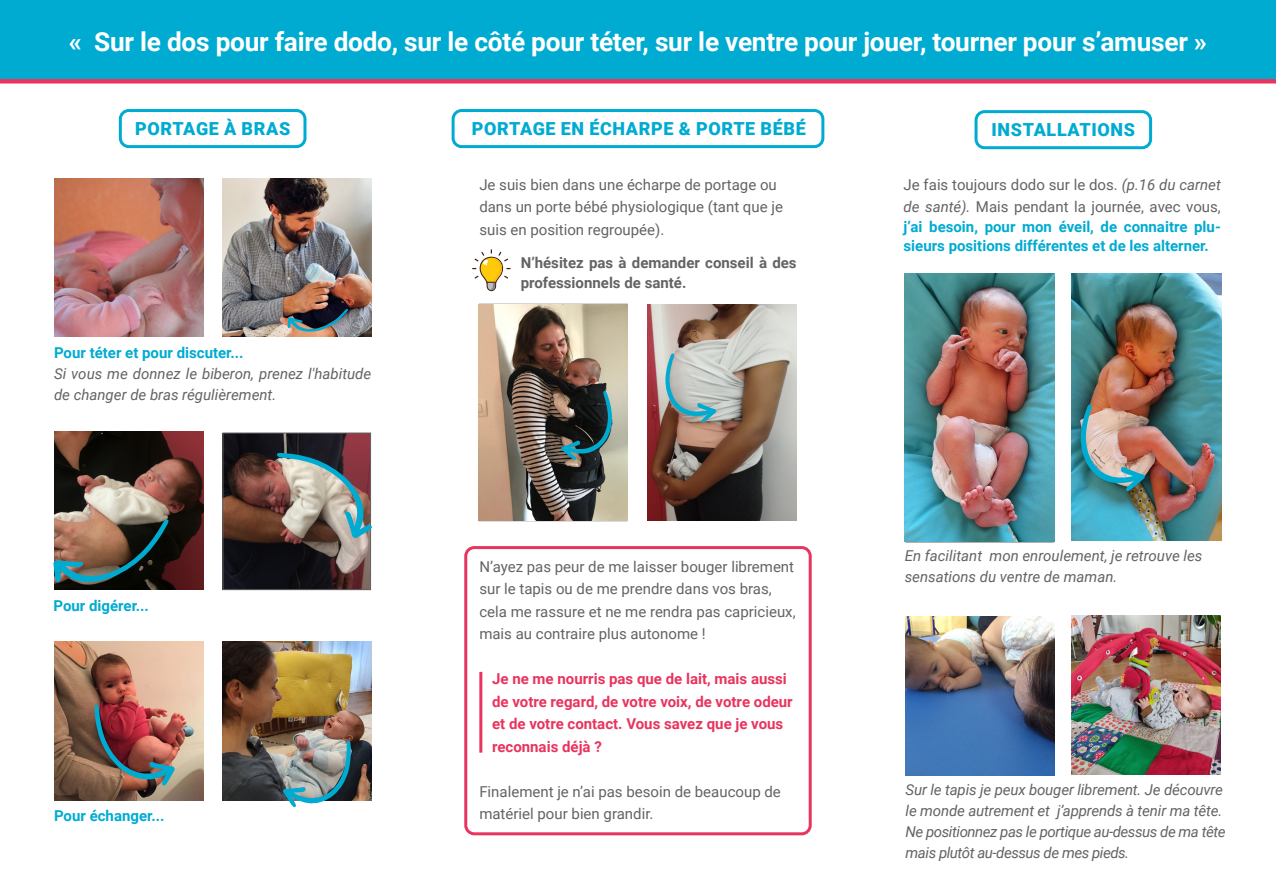
<style>
.page{position:relative;width:1276px;height:893px;background:#fff}
.page>*{position:absolute;margin:0;border:0;box-sizing:border-box;transform-origin:0 0}
.t1{font:700 26.25px "Roboto";letter-spacing:-.01em;color:#fff}
.t2{font:900 18px "Roboto";letter-spacing:.035em;color:#00abd2}
.t3{font:15px/22.5px "Roboto";color:#636366}
.t4{font:italic 15px/21px "Roboto";letter-spacing:-.01em;color:#636366}
.t5{font:700 15px/19.5px "Roboto";color:#00abd2}
.t6{font:700 15px/22.5px "Roboto";color:#e8345e}
.t7{font:italic 15px/21px "Roboto";letter-spacing:-.03em;color:#636366}
.t8{font:700 15px/19.5px "Roboto";color:#636366}
.s1{font-style:italic}
</style>
<div class="page">
<div style="left:974px;top:110px;width:178px;height:39px;border:3px solid #00abd2;border-radius:9px"></div>
<div style="left:0;top:0;width:1276px;height:79px;background:#00abd2"></div>
<div style="left:0;top:79px;width:1276px;height:5px;background:#e8345e"></div>
<img style="left:54px;top:178px;width:149px;height:158px">
<img style="left:225px;top:435px;width:144px;height:153px">
<div style="left:223px;top:433px;width:148px;height:157px;border:1px solid #636366"></div>
<img style="left:55px;top:642px;width:149px;height:158px">
<img style="left:94px;top:704px;width:81px;height:82px">
<img style="left:223px;top:642px;width:149px;height:158px">
<hr style="left:479px;top:672px;width:3px;height:81px;background:#e8345e">
<svg style="left:472px;top:249px;width:38px;height:42px"></svg>
<img style="left:223px;top:179px;width:149px;height:158px">
<img style="left:55px;top:432px;width:149px;height:158px">
<img style="left:478px;top:304px;width:149px;height:217px">
<img style="left:647px;top:304px;width:149px;height:216px">
<img style="left:904px;top:273px;width:150px;height:268px">
<img style="left:1071px;top:273px;width:151px;height:267px">
<img style="left:905px;top:617px;width:149px;height:158px">
<img style="left:1071px;top:616px;width:149px;height:158px">
<img style="left:276px;top:453px;width:96px;height:86px">
<img style="left:53px;top:519px;width:116px;height:64px">
<img style="left:282px;top:740px;width:69px;height:68px">
<svg style="left:287px;top:309px;width:61px;height:23px"></svg>
<svg style="left:561px;top:390px;width:51px;height:70px;background:#314647"></svg>
<svg style="left:665px;top:353px;width:51px;height:70px;background:#a3b7b7"></svg>
<img style="left:1080px;top:404px;width:65px;height:88px">
<div style="left:119px;top:109px;width:187px;height:39px;border:3px solid #00abd2;border-radius:9px"></div>
<div style="left:451px;top:109px;width:373px;height:39px;border:3px solid #00abd2;border-radius:9px"></div>
<div style="left:464px;top:546px;width:347px;height:289px;border:3px solid #e8345e;border-radius:9px"></div>
<p class="t1" style="left:69px;top:24px;width:1139px">« Sur le dos pour faire dodo, sur le côté pour téter, sur le ventre pour jouer, tourner pour s’amuser »</p>
<p class="t2" style="left:135px;top:116px;width:157px">PORTAGE À BRAS</p>
<p class="t2" style="left:472px;top:116px;width:335px">PORTAGE EN ÉCHARPE &amp; PORTE BÉBÉ</p>
<p class="t2" style="left:991px;top:117px;width:145px">INSTALLATIONS</p>
<p class="t3" style="left:479px;top:173px;width:305px">Je suis bien dans une écharpe de portage ou dans un porte bébé physiologique (tant que je suis en position regroupée).</p>
<p class="t3" style="left:903px;top:173px;width:319px">Je fais toujours dodo sur le dos. <span class="s1">(p.16 du carnet de santé).</span> Mais pendant la journée, avec vous,</p>
<p class="t5" style="left:903px;top:216px;width:319px">j’ai besoin, pour mon éveil, de connaitre plu&shy;sieurs positions différentes et de les alterner.</p>
<p class="t5" style="left:54px;top:342px;width:191px">Pour téter et pour discuter...</p>
<p class="t4" style="left:54px;top:362px;width:319px">Si vous me donnez le biberon, prenez l'habitude de changer de bras régulièrement.</p>
<p class="t5" style="left:53px;top:595px;width:97px">Pour digérer...</p>
<p class="t5" style="left:54px;top:805px;width:112px">Pour échanger...</p>
<p class="t8" style="left:521px;top:253px;width:277px">N’hésitez pas à demander conseil à des professionnels de santé.</p>
<p class="t3" style="left:479px;top:554px;width:318px">N’ayez pas peur de me laisser bouger librement sur le tapis ou de me prendre dans vos bras, cela me rassure et ne me rendra pas capricieux, mais au contraire plus autonome !</p>
<p class="t6" style="left:492px;top:667px;width:302px">Je ne me nourris pas que de lait, mais aussi de votre regard, de votre voix, de votre odeur et de votre contact. Vous savez que je vous reconnais déjà ?</p>
<p class="t3" style="left:479px;top:779px;width:303px">Finalement je n’ai pas besoin de beaucoup de matériel pour bien grandir.</p>
<p class="t4" style="left:904px;top:544px;width:299px">En facilitant mon enroulement, je retrouve les sensations du ventre de maman.</p>
<p class="t4" style="left:905px;top:779px;width:319px">Sur le tapis je peux bouger librement. Je découvre le monde autrement et j’apprends à tenir ma tête.</p>
<p class="t7" style="left:905px;top:821px;width:321px">Ne positionnez pas le portique au-dessus de ma tête mais plutôt au-dessus de mes pieds.</p>
</div>
